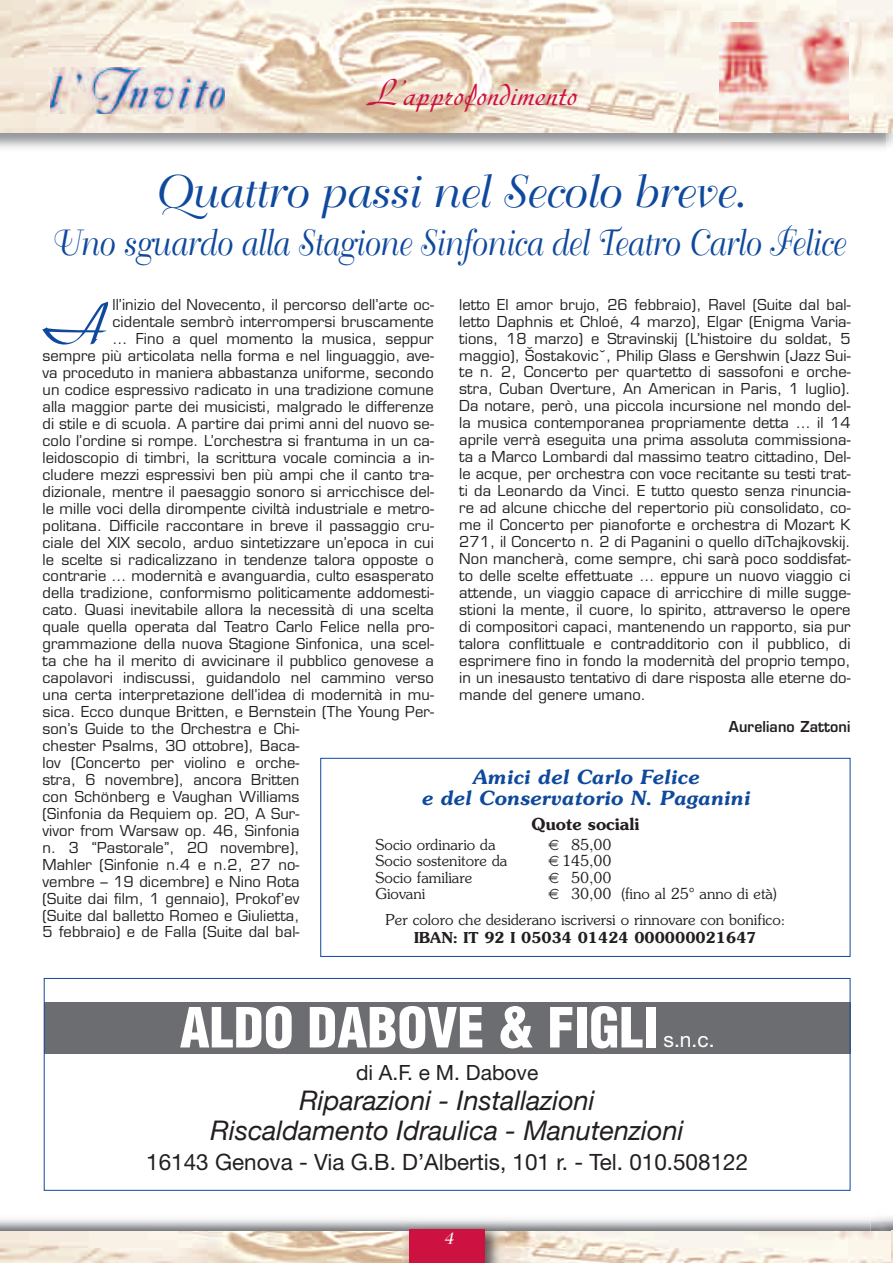
<style>
.page{position:relative;width:893px;height:1263px;background:#fff}
.page>*{position:absolute;margin:0;border:0;box-sizing:border-box;transform-origin:0 0}
.t1{font:60.75px "Diskus LT Std";color:#0f499d}
.t2{font:900 condensed 54px "Helvetica";color:#fff}
.t3{font:45px "Bellevue";color:#0f499d}
.t4{font:36px "Bellevue";color:#0f499d;scale:.85 1}
.t5{font:36px "Diskus LT Std";color:#cd1141}
.t6{font:italic 27px/30px "Helvetica Neue";color:#231f20;text-align:center}
.t7{font:22.5px "Helvetica Neue";color:#231f20}
.t8{font:21px "Helvetica Neue";color:#231f20}
.t9{font:21px "Helvetica Neue";color:#fff}
.t10{font:italic 600 19.5px/21px "Souvenir";color:#0f499d;text-align:center}
.t11{font:18px "Bellevue";color:#fff}
.t12{font:600 16.5px "Souvenir";color:#231f20}
.t13{font:300 15px/25.5px "Souvenir";color:#231f20}
.t14{font:600 15px "Souvenir";color:#231f20}
.t15{font:14.7px/17px "Eurostile LT Std";letter-spacing:.005em;color:#231f20;text-align:justify}
.t16{font:600 14.7px "Eurostile LT Std";letter-spacing:.005em;color:#231f20;scale:.96 1}
</style>
<div class="page">
<img style="left:870px;top:1215px;width:23px;height:48px">
<img style="left:0;top:1232px;width:890px;height:31px">
<img style="left:402px;top:1222px;width:102px;height:41px">
<div style="left:409px;top:1229px;width:76px;height:34px;background:#cd1141"></div>
<img style="left:0;top:0;width:893px;height:133px">
<img style="left:50px;top:67px;width:175px;height:47px">
<img style="left:719px;top:22px;width:129px;height:109px">
<div style="left:44px;top:1002px;width:806px;height:52px;background:#6c6d70"></div>
<div style="left:44px;top:978px;width:806px;height:213px;border:1px solid #0f499d"></div>
<div style="left:320px;top:758px;width:530px;height:199px;border:1px solid #0f499d"></div>
<h3 class="t5" style="left:366px;top:79px;width:214px">L’approfondimento</h3>
<h3 class="t3" style="left:152px;top:170px;width:591px">Quattro passi nel Secolo breve.</h3>
<h3 class="t4" style="left:50px;top:225px;width:935px">Uno sguardo alla Stagione Sinfonica del Teatro Carlo Felice</h3>
<h1 class="t1" style="left:43px;top:301px;width:66px">A</h1>
<p class="t15" style="left:112px;top:298px;width:323px">ll’inizio del Novecento, il percorso dell’arte oc-</p>
<p class="t15" style="left:459px;top:297px;width:393px">letto El amor brujo, 26 febbraio), Ravel (Suite dal bal&shy;letto Daphnis et Chloé, 4 marzo), Elgar (Enigma Varia&shy;tions, 18 marzo) e Stravinskij (L’histoire du soldat, 5 maggio), Šostakovicˇ, Philip Glass e Gershwin (Jazz Sui&shy;te n. 2, Concerto per quartetto di sassofoni e orche&shy;stra, Cuban Overture, An American in Paris, 1 luglio).<br>Da notare, però, una piccola incursione nel mondo del&shy;la musica contemporanea propriamente detta … il 14 aprile verrà eseguita una prima assoluta commissiona&shy;ta a Marco Lombardi dal massimo teatro cittadino, Del&shy;le acque, per orchestra con voce recitante su testi trat&shy;ti da Leonardo da Vinci. E tutto questo senza rinuncia&shy;re ad alcune chicche del repertorio più consolidato, co&shy;me il Concerto per pianoforte e orchestra di Mozart K 271, il Concerto n. 2 di Paganini o quello diTchajkovskij.<br>Non mancherà, come sempre, chi sarà poco soddisfat&shy;to delle scelte effettuate … eppure un nuovo viaggio ci attende, un viaggio capace di arricchire di mille sugge&shy;stioni la mente, il cuore, lo spirito, attraverso le opere di compositori capaci, mantenendo un rapporto, sia pur talora conflittuale e contradditorio con il pubblico, di esprimere fino in fondo la modernità del proprio tempo, in un inesausto tentativo di dare risposta alle eterne do&shy;mande del genere umano.</p>
<p class="t16" style="left:729px;top:720px;width:128px">Aureliano Zattoni</p>
<p class="t15" style="left:112px;top:315px;width:323px">cidentale sembrò interrompersi bruscamente</p>
<p class="t15" style="left:112px;top:332px;width:323px">… Fino a quel momento la musica, seppur</p>
<p class="t15" style="left:43px;top:349px;width:393px">sempre più articolata nella forma e nel linguaggio, ave-</p>
<p class="t15" style="left:43px;top:366px;width:393px">va proceduto in maniera abbastanza uniforme, secondo</p>
<p class="t15" style="left:43px;top:383px;width:393px">un codice espressivo radicato in una tradizione comune</p>
<p class="t15" style="left:43px;top:400px;width:393px">alla maggior parte dei musicisti, malgrado le differenze</p>
<p class="t15" style="left:43px;top:417px;width:393px">di stile e di scuola. A partire dai primi anni del nuovo se-</p>
<p class="t15" style="left:43px;top:433px;width:393px">colo l’ordine si rompe. L’orchestra si frantuma in un ca-</p>
<p class="t15" style="left:43px;top:450px;width:393px">leidoscopio di timbri, la scrittura vocale comincia a in-</p>
<p class="t15" style="left:43px;top:467px;width:393px">cludere mezzi espressivi ben più ampi che il canto tra-</p>
<p class="t15" style="left:43px;top:484px;width:393px">dizionale, mentre il paesaggio sonoro si arricchisce del-</p>
<p class="t15" style="left:43px;top:501px;width:393px">le mille voci della dirompente civiltà industriale e metro-</p>
<p class="t15" style="left:43px;top:518px;width:393px">politana. Difficile raccontare in breve il passaggio cru-</p>
<p class="t15" style="left:43px;top:535px;width:393px">ciale del XIX secolo, arduo sintetizzare un’epoca in cui</p>
<p class="t15" style="left:43px;top:552px;width:393px">le scelte si radicalizzano in tendenze talora opposte o</p>
<p class="t15" style="left:43px;top:569px;width:393px">contrarie … modernità e avanguardia, culto esasperato</p>
<p class="t15" style="left:43px;top:586px;width:393px">della tradizione, conformismo politicamente addomesti-</p>
<p class="t15" style="left:43px;top:603px;width:393px">cato. Quasi inevitabile allora la necessità di una scelta</p>
<p class="t15" style="left:43px;top:620px;width:393px">quale quella operata dal Teatro Carlo Felice nella pro-</p>
<p class="t15" style="left:43px;top:637px;width:393px">grammazione della nuova Stagione Sinfonica, una scel-</p>
<p class="t15" style="left:43px;top:654px;width:393px">ta che ha il merito di avvicinare il pubblico genovese a</p>
<p class="t15" style="left:43px;top:671px;width:393px">capolavori indiscussi, guidandolo nel cammino verso</p>
<p class="t15" style="left:43px;top:688px;width:393px">una certa interpretazione dell’idea di modernità in mu-</p>
<p class="t15" style="left:43px;top:705px;width:393px">sica. Ecco dunque Britten, e Bernstein (The Young Per-</p>
<p class="t15" style="left:43px;top:722px;width:258px">son’s Guide to the Orchestra e Chi-</p>
<p class="t15" style="left:43px;top:739px;width:258px">chester Psalms, 30 ottobre), Baca-</p>
<p class="t15" style="left:43px;top:756px;width:258px">lov (Concerto per violino e orche-</p>
<p class="t15" style="left:43px;top:772px;width:258px">stra, 6 novembre), ancora Britten</p>
<p class="t15" style="left:43px;top:789px;width:258px">con Schönberg e Vaughan Williams</p>
<p class="t15" style="left:43px;top:806px;width:258px">(Sinfonia da Requiem op. 20, A Sur-</p>
<p class="t15" style="left:43px;top:823px;width:258px">vivor from Warsaw op. 46, Sinfonia</p>
<p class="t15" style="left:43px;top:840px;width:258px">n. 3 “Pastorale”, 20 novembre),</p>
<p class="t15" style="left:43px;top:857px;width:258px">Mahler (Sinfonie n.4 e n.2, 27 no-</p>
<p class="t15" style="left:43px;top:874px;width:258px">vembre – 19 dicembre) e Nino Rota</p>
<p class="t15" style="left:43px;top:891px;width:258px">(Suite dai film, 1 gennaio), Prokof’ev</p>
<p class="t15" style="left:43px;top:908px;width:258px">(Suite dal balletto Romeo e Giulietta,</p>
<p class="t15" style="left:43px;top:925px;width:258px">5 febbraio) e de Falla (Suite dal bal-</p>
<h3 class="t10" style="left:421px;top:768px;width:330px">Amici del Carlo Felice<br>e del Conservatorio N. Paganini</h3>
<p class="t12" style="left:531px;top:818px;width:109px">Quote sociali</p>
<p class="t13" style="left:376px;top:833px;width:121px">Socio ordinario da</p>
<p class="t13" style="left:571px;top:833px;width:42px">85,00</p>
<p class="t13" style="left:376px;top:849px;width:133px">Socio sostenitore da</p>
<p class="t13" style="left:562px;top:849px;width:51px">145,00</p>
<p class="t13" style="left:376px;top:866px;width:98px">Socio familiare</p>
<p class="t13" style="left:571px;top:866px;width:42px">50,00</p>
<p class="t13" style="left:376px;top:882px;width:51px">Giovani</p>
<p class="t13" style="left:385px;top:882px;width:401px;text-indent:186px">30,00 (fino al 25° anno di età)<br>Per coloro che desiderano iscriversi o rinnovare con bonifico:</p>
<p class="t14" style="left:414px;top:932px;width:344px">IBAN: IT 92 I 05034 01424 000000021647</p>
<h2 class="t2" style="left:180px;top:997px;width:480px">ALDO DABOVE &amp; FIGLI</h2>
<h3 class="t9" style="left:664px;top:1032px;width:52px">s.n.c.</h3>
<h3 class="t8" style="left:356px;top:1065px;width:184px">di A.F. e M. Dabove</h3>
<h3 class="t6" style="left:211px;top:1085px;width:475px">Riparazioni - Installazioni<br>Riscaldamento Idraulica - Manutenzioni</h3>
<h3 class="t7" style="left:146px;top:1154px;width:603px">16143 Genova - Via G.B. D’Albertis, 101 r. - Tel. 010.508122</h3>
<p class="t11" style="left:443px;top:1229px;width:11px">4</p>
</div>
